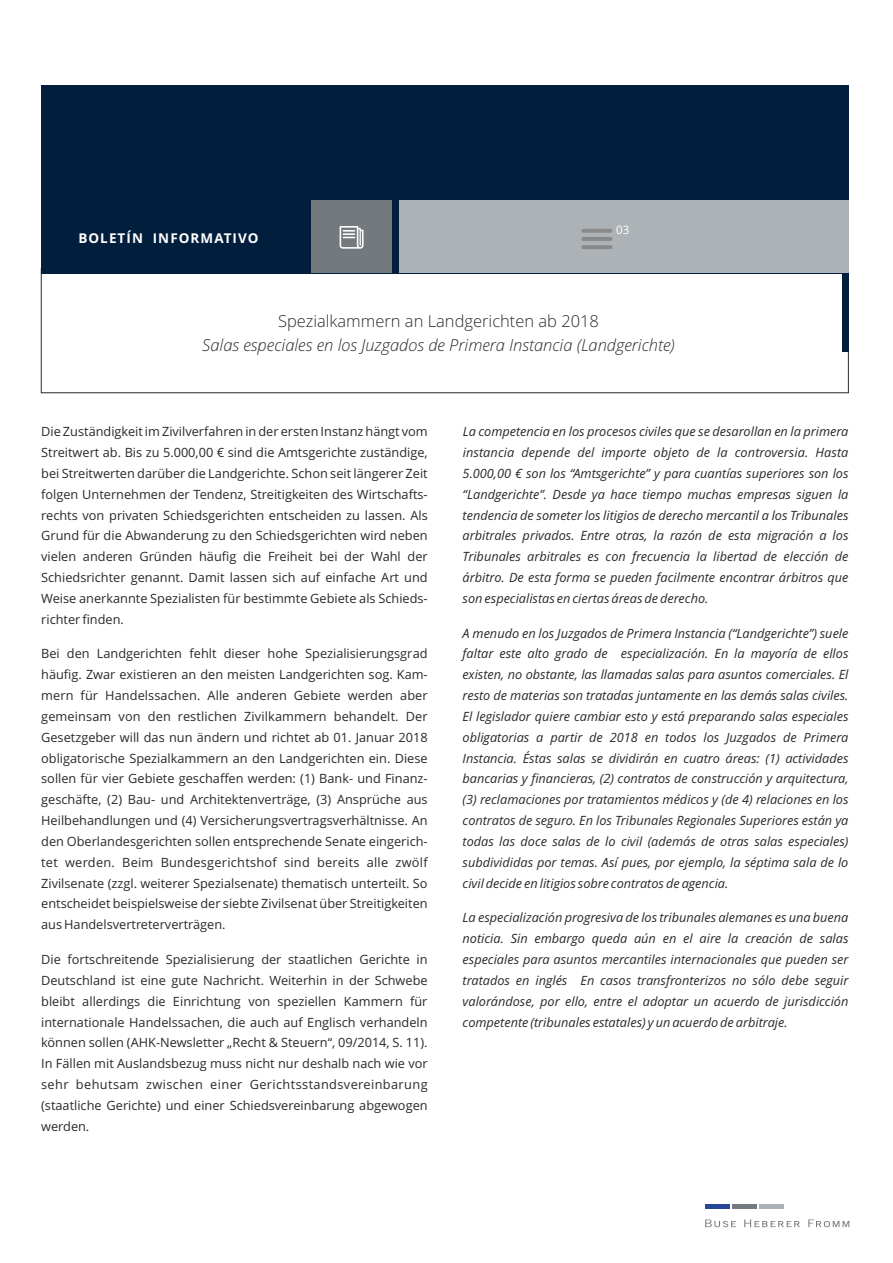
<style>
.page{position:relative;width:893px;height:1263px;background:#fff}
.page>*{position:absolute;margin:0;border:0;box-sizing:border-box;transform-origin:0 0}
.t1{font:italic 300 16.5px "Open Sans";color:#2b2a29}
.t2{font:300 16.5px "Open Sans";color:#2b2a29}
.t3{font:700 13.5px "Open Sans";letter-spacing:.08em;color:#fefefe}
.t4{font:12.75px/20.9px "Open Sans";color:#2b2a29;text-align:justify}
.t5{font:italic 12.75px/20.9px "Open Sans";color:#2b2a29;text-align:justify}
.t6{font:11.55px "Open Sans";color:#fefefe}
</style>
<div class="page">
<div style="left:759px;top:1204px;width:24px;height:5px;background:#acb2b6"></div>
<div style="left:732px;top:1204px;width:25px;height:5px;background:#73797c"></div>
<div style="left:705px;top:1204px;width:25px;height:5px;background:#264796"></div>
<svg style="left:705px;top:1219px;width:31px;height:8px"></svg>
<svg style="left:744px;top:1219px;width:56px;height:8px"></svg>
<svg style="left:808px;top:1219px;width:41px;height:8px"></svg>
<div style="left:41px;top:85px;width:808px;height:188px;background:#011e3d"></div>
<div style="left:311px;top:200px;width:80px;height:73px;background:#73797c"></div>
<div style="left:399px;top:200px;width:450px;height:73px;background:#acb2b6"></div>
<hr style="left:581px;top:237px;width:31px;height:4px;background:#898989;border-radius:2px">
<svg style="left:581px;top:229px;width:31px;height:4px"></svg>
<hr style="left:581px;top:245px;width:31px;height:4px;background:#898989;border-radius:2px">
<svg style="left:340px;top:226px;width:24px;height:23px"></svg>
<div style="left:842px;top:273px;width:6px;height:79px;background:#011e3d"></div>
<p class="t3" style="left:78px;top:233px;width:182px">BOLETÍN INFORMATIVO</p>
<p class="t6" style="left:616px;top:226px;width:15px">03</p>
<p class="t2" style="left:278px;top:314px;width:322px">Spezialkammern an Landgerichten ab 2018</p>
<p class="t1" style="left:202px;top:339px;width:474px">Salas especiales en los Juzgados de Primera Instancia (Landgerichte)</p>
<p class="t4" style="left:41px;top:422px;width:388px">Die Zuständigkeit im Zivilverfahren in der ersten Instanz hängt vom Streitwert ab. Bis zu 5.000,00 € sind die Amtsgerichte zuständige, bei Streitwerten darüber die Landgerichte. Schon seit längerer Zeit folgen Unternehmen der Tendenz, Streitigkeiten des Wirtschafts&shy;rechts von privaten Schiedsgerichten entscheiden zu lassen. Als Grund für die Abwanderung zu den Schiedsgerichten wird neben vielen anderen Gründen häufig die Freiheit bei der Wahl der Schiedsrichter genannt. Damit lassen sich auf einfache Art und Weise anerkannte Spezialisten für bestimmte Gebiete als Schieds&shy;richter finden.</p>
<p class="t4" style="left:41px;top:645px;width:388px">Bei den Landgerichten fehlt dieser hohe Spezialisierungsgrad häufig. Zwar existieren an den meisten Landgerichten sog. Kam&shy;mern für Handelssachen. Alle anderen Gebiete werden aber gemeinsam von den restlichen Zivilkammern behandelt. Der Gesetzgeber will das nun ändern und richtet ab 01. Januar 2018 obligatorische Spezialkammern an den Landgerichten ein. Diese sollen für vier Gebiete geschaffen werden: (1) Bank- und Finanz&shy;geschäfte, (2) Bau- und Architektenverträge, (3) Ansprüche aus Heilbehandlungen und (4) Versicherungsvertragsverhältnisse. An den Oberlandesgerichten sollen entsprechende Senate eingerich&shy;tet werden. Beim Bundesgerichtshof sind bereits alle zwölf Zivilsenate (zzgl. weiterer Spezialsenate) thematisch unterteilt. So entscheidet beispielsweise der siebte Zivilsenat über Streitigkeiten aus Handelsvertreterverträgen.</p>
<p class="t4" style="left:41px;top:950px;width:388px">Die fortschreitende Spezialisierung der staatlichen Gerichte in Deutschland ist eine gute Nachricht. Weiterhin in der Schwebe bleibt allerdings die Einrichtung von speziellen Kammern für internationale Handelssachen, die auch auf Englisch verhandeln können sollen (AHK-Newsletter „Recht &amp; Steuern“, 09/2014, S. 11).<br>In Fällen mit Auslandsbezug muss nicht nur deshalb nach wie vor sehr behutsam zwischen einer Gerichtsstandsvereinbarung (staatliche Gerichte) und einer Schiedsvereinbarung abgewogen werden.</p>
<p class="t5" style="left:463px;top:422px;width:387px">La competencia en los procesos civiles que se desarollan en la primera instancia depende del importe objeto de la controversia. Hasta 5.000,00 € son los “Amtsgerichte” y para cuantías superiores son los “Landgerichte”. Desde ya hace tiempo muchas empresas siguen la tendencia de someter los litigios de derecho mercantil a los Tribunales arbitrales privados. Entre otras, la razón de esta migración a los Tribunales arbitrales es con frecuencia la libertad de elección de árbitro. De esta forma se pueden facilmente encontrar árbitros que son especialistas en ciertas áreas de derecho.</p>
<p class="t5" style="left:463px;top:624px;width:387px">A menudo en los Juzgados de Primera Instancia (“Landgerichte”) suele faltar este alto grado de especialización. En la mayoría de ellos existen, no obstante, las llamadas salas para asuntos comerciales. El resto de materias son tratadas juntamente en las demás salas civiles.<br>El legislador quiere cambiar esto y está preparando salas especiales obligatorias a partir de 2018 en todos los Juzgados de Primera Instancia. Éstas salas se dividirán en cuatro áreas: (1) actividades bancarias y financieras, (2) contratos de construcción y arquitectura, (3) reclamaciones por tratamientos médicos y (de 4) relaciones en los contratos de seguro. En los Tribunales Regionales Superiores están ya todas las doce salas de lo civil (además de otras salas especiales) subdivididas por temas. Así pues, por ejemplo, la séptima sala de lo civil decide en litigios sobre contratos de agencia.</p>
<p class="t5" style="left:463px;top:908px;width:387px">La especialización progresiva de los tribunales alemanes es una buena noticia. Sin embargo queda aún en el aire la creación de salas especiales para asuntos mercantiles internacionales que pueden ser tratados en inglés En casos transfronterizos no sólo debe seguir valorándose, por ello, entre el adoptar un acuerdo de jurisdicción competente (tribunales estatales) y un acuerdo de arbitraje.</p>
</div>
